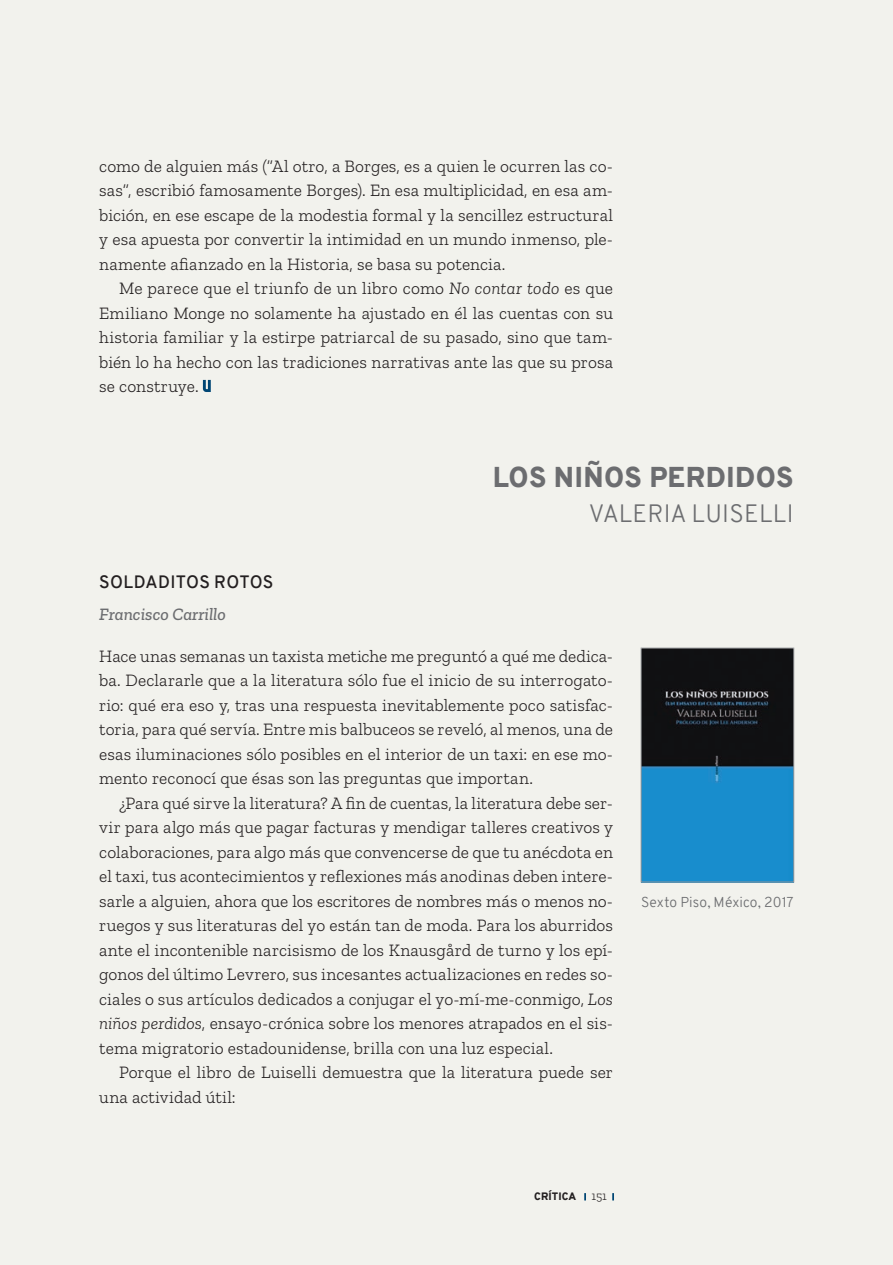
<style>
.page{position:relative;width:893px;height:1265px;background:#f2f2ed}
.page>*{position:absolute;margin:0;border:0;box-sizing:border-box;transform-origin:0 0}
.Reseña_título_genera{font:900 28px "Overpass";letter-spacing:.01em;color:#6c6d70}
.Reseña_subtítulo_gen{font:300 24.5px "Overpass";letter-spacing:.01em;color:#6c6d70}
.Cuerpo_del_texto{font:300 17.5px/24.5px "Zilla Slab";letter-spacing:.005em;color:#231f20;text-align:justify}
.Reseña_autor{font:italic 500 17.5px "Zilla Slab";color:#6c6d70}
.Reseña_subtítulo{font:600 17.5px "Overpass";letter-spacing:.015em;color:#231f20}
.Reseña_ficha_pág__iz{font:300 14px "Overpass";letter-spacing:.01em;color:#6c6d70}
.Folio{font:300 12.25px "Zilla Slab";color:#231f20}
.Cornisa_izq{font:900 10.5px "Overpass";letter-spacing:.01em;color:#231f20}
.s1{font-style:italic}
</style>
<div class="page">
<svg style="left:584px;top:1193px;width:2px;height:7px"></svg>
<svg style="left:612px;top:1193px;width:2px;height:7px"></svg>
<svg style="left:203px;top:380px;width:8px;height:12px"></svg>
<img style="left:643px;top:650px;width:149px;height:230px">
<div style="left:641px;top:648px;width:153px;height:234px;border:1px solid #939598"></div>
<p class="Cuerpo_del_texto" style="left:99px;top:154px;width:515px">como de alguien más (“Al otro, a Borges, es a quien le ocurren las co&shy;sas”, escribió famosamente Borges). En esa multiplicidad, en esa am&shy;bición, en ese escape de la modestia formal y la sencillez estructural y esa apuesta por convertir la intimidad en un mundo inmenso, ple&shy;namente afianzado en la Historia, se basa su potencia.</p>
<p class="Cuerpo_del_texto" style="left:99px;top:276px;width:515px;text-indent:20px">Me parece que el triunfo de un libro como <span class="s1">No contar todo</span> es que Emiliano Monge no solamente ha ajustado en él las cuentas con su historia familiar y la estirpe patriarcal de su pasado, sino que tam&shy;bién lo ha hecho con las tradiciones narrativas ante las que su prosa se construye.</p>
<p class="Reseña_título_genera" style="left:493px;top:457px;width:302px">LOS NIÑOS PERDIDOS</p>
<p class="Reseña_subtítulo_gen" style="left:589px;top:495px;width:206px">VALERIA LUISELLI</p>
<p class="Reseña_subtítulo" style="left:99px;top:569px;width:176px">SOLDADITOS ROTOS</p>
<p class="Reseña_autor" style="left:99px;top:604px;width:128px">Francisco Carrillo</p>
<p class="Cuerpo_del_texto" style="left:99px;top:644px;width:515px">Hace unas semanas un taxista metiche me preguntó a qué me dedica&shy;ba. Declararle que a la literatura sólo fue el inicio de su interrogato&shy;rio: qué era eso y, tras una respuesta inevitablemente poco satisfac&shy;toria, para qué servía. Entre mis balbuceos se reveló, al menos, una de esas iluminaciones sólo posibles en el interior de un taxi: en ese mo&shy;mento reconocí que ésas son las preguntas que importan.</p>
<p class="Cuerpo_del_texto" style="left:99px;top:791px;width:515px;text-indent:20px">¿Para qué sirve la literatura? A fin de cuentas, la literatura debe ser&shy;vir para algo más que pagar facturas y mendigar talleres creativos y colaboraciones, para algo más que convencerse de que tu anécdota en el taxi, tus acontecimientos y reflexiones más anodinas deben intere&shy;sarle a alguien, ahora que los escritores de nombres más o menos no&shy;ruegos y sus literaturas del yo están tan de moda. Para los aburridos ante el incontenible narcisismo de los Knausgård de turno y los epí&shy;gonos del último Levrero, sus incesantes actualizaciones en redes so&shy;ciales o sus artículos dedicados a conjugar el yo-mí-me-conmigo, <span class="s1">Los niños perdidos</span>, ensayo-crónica sobre los menores atrapados en el sis&shy;tema migratorio estadounidense, brilla con una luz especial.</p>
<p class="Cuerpo_del_texto" style="left:99px;top:1060px;width:515px;text-indent:20px">Porque el libro de Luiselli demuestra que la literatura puede ser una actividad útil:</p>
<p class="Reseña_ficha_pág__iz" style="left:641px;top:892px;width:154px">Sexto Piso, México, 2017</p>
<p class="Cornisa_izq" style="left:534px;top:1189px;width:43px">CRÍTICA</p>
<p class="Folio" style="left:591px;top:1189px;width:17px">151</p>
</div>
